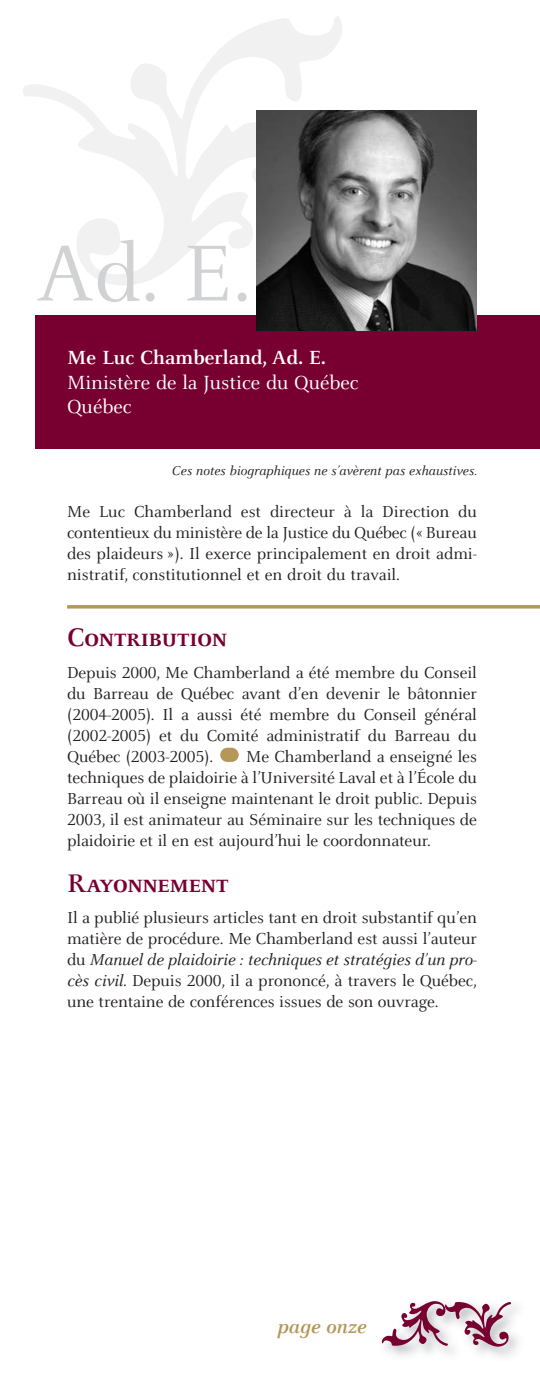
<style>
.page{position:relative;width:540px;height:1381px;background:#fff}
.page>*{position:absolute;margin:0;border:0;box-sizing:border-box;transform-origin:0 0}
.t1{font:87.5px "Barreau";color:#d1d2d4}
.t2{font:700 28px "Barreau Caps";color:#780031}
.t3{font:21px/24.5px "Barreau";color:#fff}
.t4{font:700 21px "Barreau";color:#fff}
.t5{font:italic 700 21px "Barreau";color:#b49759}
.t6{font:17.5px/21px "Barreau";letter-spacing:-.005em;color:#231f20;text-align:justify}
.t7{font:italic 14px "Barreau";color:#231f20}
.s1{font-style:italic}
</style>
<div class="page">
<div style="left:220px;top:747px;width:18px;height:15px;background:#b49759;border-radius:7px"></div>
<div style="left:36px;top:315px;width:504px;height:134px;background:#780031"></div>
<img style="left:256px;top:110px;width:221px;height:221px">
<hr style="left:67px;top:605px;width:473px;height:3px;background:#b49759">
<svg style="left:383px;top:1301px;width:128px;height:45px"></svg>
<h1 class="t1" style="left:36px;top:238px;width:217px">Ad. E.</h1>
<p class="t4" style="left:67px;top:349px;width:260px">Me Luc Chamberland, Ad. E.</p>
<p class="t3" style="left:67px;top:371px;width:293px">Ministère de la Justice du Québec<br>Québec</p>
<p class="t7" style="left:172px;top:465px;width:306px">Ces notes biographiques ne s’avèrent pas exhaustives.</p>
<p class="t6" style="left:67px;top:502px;width:411px">Me Luc Chamberland est directeur à la Direction du contentieux du ministère de la Justice du Québec («Bureau des plaideurs »). Il exerce principalement en droit admi&shy;nistratif, constitutionnel et en droit du travail.</p>
<h2 class="t2" style="left:67px;top:620px;width:161px">Contribution</h2>
<p class="t6" style="left:67px;top:663px;width:411px">Depuis 2000, Me Chamberland a été membre du Conseil du Barreau de Québec avant d’en devenir le bâtonnier (2004-2005). Il a aussi été membre du Conseil général (2002-2005) et du Comité administratif du Barreau du Québec (2003-2005).</p>
<p class="t6" style="left:67px;top:747px;width:411px;text-indent:179px">Me Chamberland a enseigné les techniques de plaidoirie à l’Université Laval et à l’École du Barreau où il enseigne maintenant le droit public. Depuis 2003, il est animateur au Séminaire sur les techniques de plaidoirie et il en est aujourd’hui le coordonnateur.</p>
<h2 class="t2" style="left:67px;top:865px;width:163px">Rayonnement</h2>
<p class="t6" style="left:67px;top:908px;width:411px">Il a publié plusieurs articles tant en droit substantif qu’en matière de procédure. Me Chamberland est aussi l’auteur du <span class="s1">Manuel de plaidoirie : techniques et stratégies d’un pro&shy;cès civil.</span> Depuis 2000, il a prononcé, à travers le Québec, une trentaine de conférences issues de son ouvrage.</p>
<p class="t5" style="left:277px;top:1318px;width:91px">page onze</p>
</div>
